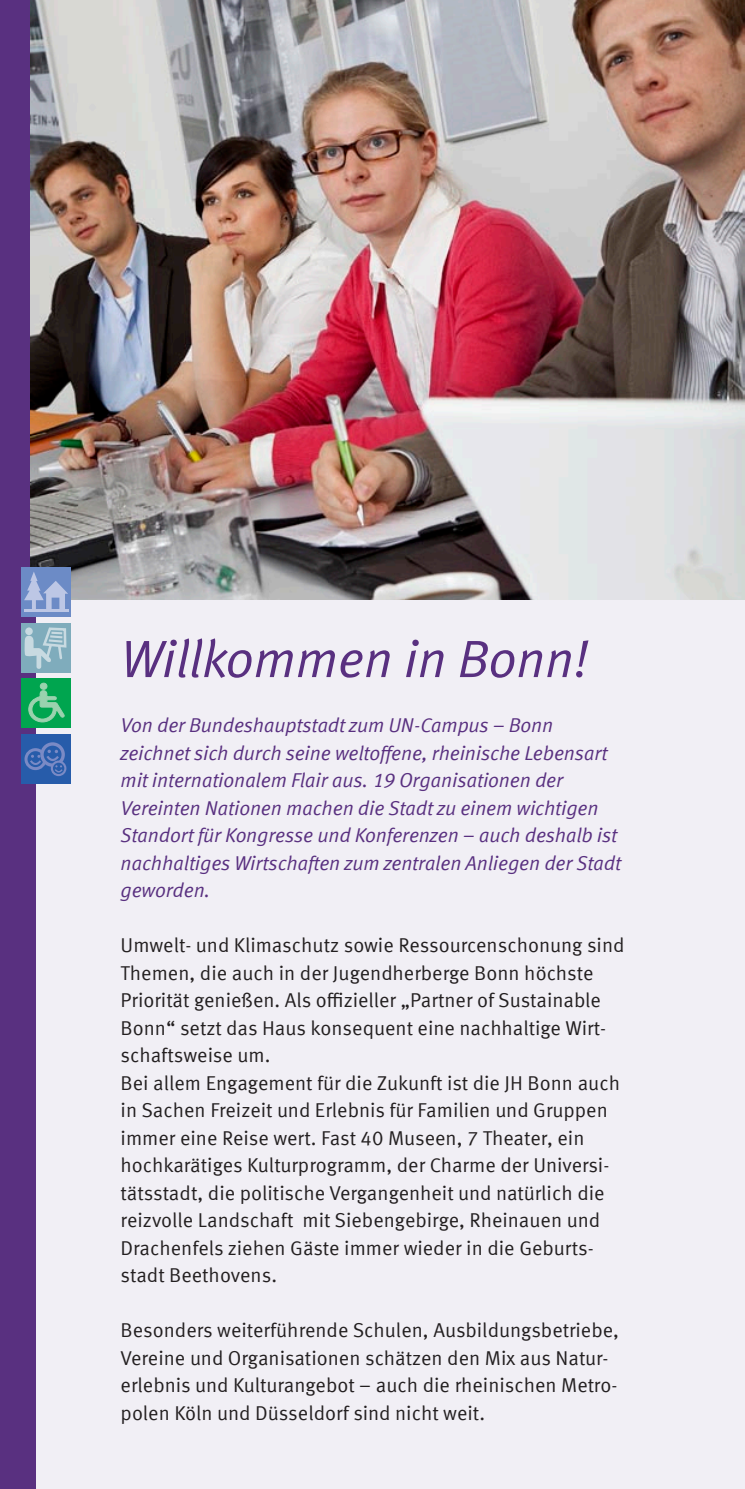
<style>
.page{position:relative;width:745px;height:1489px;background:#fff}
.page>*{position:absolute;margin:0;border:0;box-sizing:border-box;transform-origin:0 0}
.t1{font:52.5px "Meta Offc Norm Ita";letter-spacing:-.01em;color:#593080}
.t2{font:20px/27.5px "Meta Offc Norm";color:#231f20}
.t3{font:20px/27.5px "Meta Offc Norm Ita";letter-spacing:-.01em;color:#593080}
</style>
<div class="page">
<div style="left:0;top:416px;width:744px;height:1072px;background:#f1eff5"></div>
<div style="left:0;top:0;width:35px;height:1488px;background:#593080"></div>
<img style="left:31px;top:0;width:713px;height:599px">
<div style="left:21px;top:734px;width:50px;height:50px;background:#275caa"></div>
<div style="left:24px;top:748px;width:22px;height:22px;border:3px solid #7a8ac5;border-radius:50%"></div>
<svg style="left:42px;top:744px;width:21px;height:21px"></svg>
<div style="left:40px;top:742px;width:25px;height:24px;border:3px solid #7a8ac5;border-radius:50%"></div>
<div style="left:51px;top:760px;width:15px;height:16px;border:2px solid #7a8ac5;border-radius:50%"></div>
<svg style="left:29px;top:748px;width:35px;height:26px"></svg>
<div style="left:21px;top:567px;width:50px;height:50px;background:#6c8bc6"></div>
<svg style="left:24px;top:572px;width:44px;height:37px"></svg>
<hr style="left:24px;top:609px;width:44px;height:3px;background:#bdc7e5">
<div style="left:21px;top:678px;width:50px;height:50px;background:#00a54f"></div>
<svg style="left:28px;top:690px;width:37px;height:32px"></svg>
<div style="left:40px;top:683px;width:7px;height:6px;background:#9ad2ae;border-radius:50%"></div>
<div style="left:40px;top:682px;width:7px;height:7px;border:1px solid #9ad2ae;border-radius:50%"></div>
<div style="left:21px;top:623px;width:50px;height:49px;background:#7facbc"></div>
<svg style="left:24px;top:627px;width:43px;height:42px"></svg>
<div style="left:25px;top:627px;width:8px;height:8px;background:#c8dae1;border-radius:50%"></div>
<h1 class="t1" style="left:120px;top:628px;width:469px">Willkommen in Bonn!</h1>
<p class="t3" style="left:120px;top:712px;width:501px">Von der Bundeshauptstadt zum UN-Campus – Bonn zeichnet sich durch seine weltoffene, rheinische Lebensart mit internationalem Flair aus. 19 Organisationen der Vereinten Nationen machen die Stadt zu einem wichtigen Standort für Kongresse und Konferenzen – auch deshalb ist nachhaltiges Wirtschaften zum zentralen Anliegen der Stadt geworden.</p>
<p class="t2" style="left:120px;top:932px;width:505px">Umwelt- und Klimaschutz sowie Ressourcenschonung sind Themen, die auch in der Jugendherberge Bonn höchste Priorität genießen. Als offizieller „Partner of Sustainable Bonn“ setzt das Haus konsequent eine nachhaltige Wirt&shy;schaftsweise um.<br>Bei allem Engagement für die Zukunft ist die JH Bonn auch in Sachen Freizeit und Erlebnis für Familien und Gruppen immer eine Reise wert. Fast 40 Museen, 7 Theater, ein hochkarätiges Kulturprogramm, der Charme der Universi&shy;tätsstadt, die politische Vergangenheit und natürlich die reizvolle Landschaft mit Siebengebirge, Rheinauen und Drachenfels ziehen Gäste immer wieder in die Geburts&shy;stadt Beethovens.</p>
<p class="t2" style="left:120px;top:1317px;width:499px">Besonders weiterführende Schulen, Ausbildungsbetriebe, Vereine und Organisationen schätzen den Mix aus Natur&shy;erlebnis und Kulturangebot – auch die rheinischen Metro&shy;polen Köln und Düsseldorf sind nicht weit.</p>
</div>
